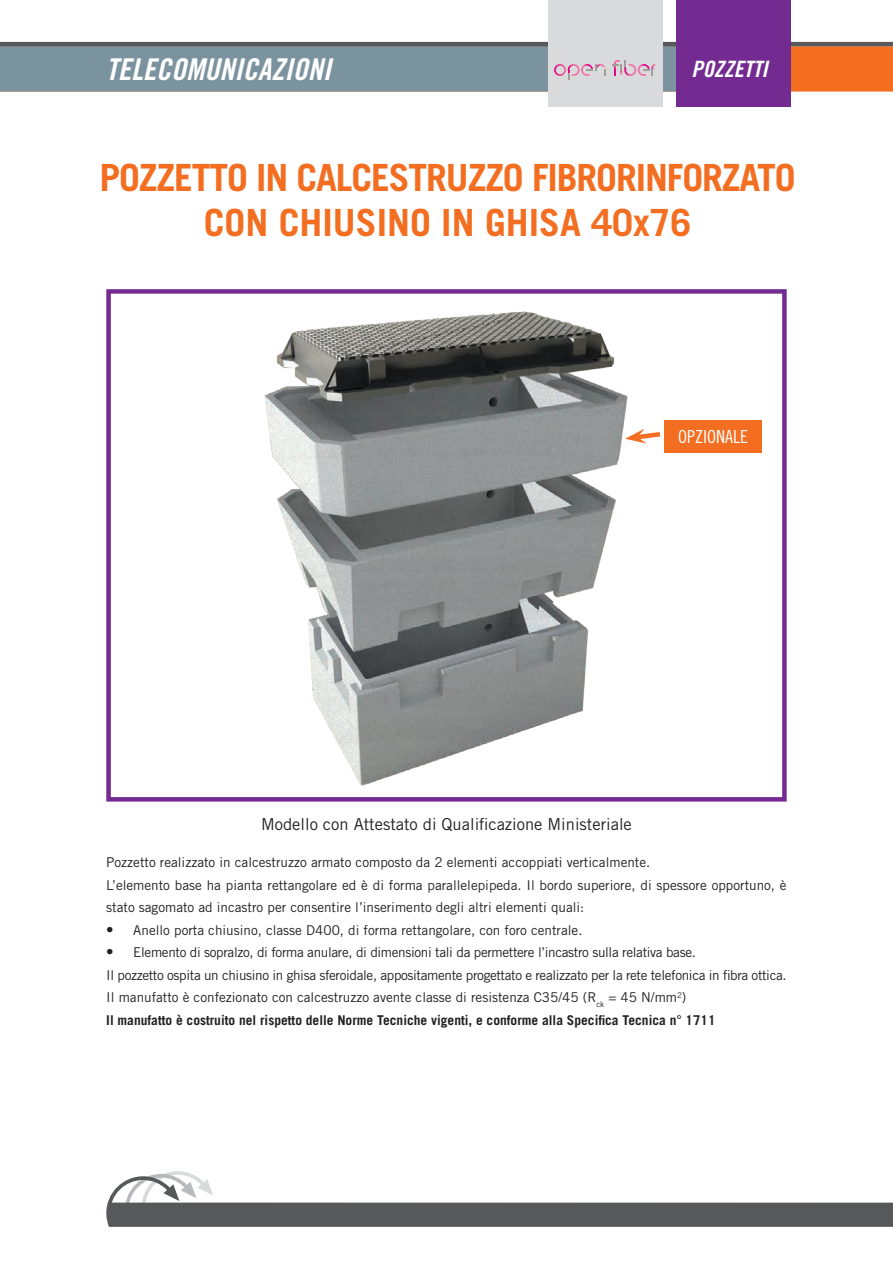
<style>
.page{position:relative;width:893px;height:1263px;background:#fff}
.page>*{position:absolute;margin:0;border:0;box-sizing:border-box;transform-origin:0 0}
.t1{font:700 37.5px/45px "Trade Gothic";letter-spacing:-.03em;color:#f36e21;text-align:center}
.t2{font:30px "Trade Gothic Bold Cond Twenty Obl";color:#fff}
.t3{font:22.5px "Trade Gothic Bold Cond Twenty Obl";color:#fff}
.t4{font:18px "Trade Gothic Cond Eighteen";color:#fff}
.t5{font:16.5px "Trade Gothic";color:#231f20}
.t6{font:13.5px/22.5px "Trade Gothic";letter-spacing:-.025em;color:#231f20}
.t7{font:13.5px/22.5px "Trade Gothic";color:#231f20}
.s1{font-size:15px}
.s2{font-weight:700}
</style>
<div class="page">
<hr style="left:0;top:42px;width:893px;height:4px;background:#57585a">
<svg style="left:106px;top:1171px;width:787px;height:56px"></svg>
<div style="left:676px;top:0;width:115px;height:107px;background:#742b91"></div>
<div style="left:549px;top:0;width:114px;height:107px;background:#d9dadc"></div>
<svg style="left:0;top:46px;width:893px;height:46px"></svg>
<img style="left:264px;top:311px;width:498px;height:475px">
<div style="left:106px;top:289px;width:681px;height:512px;border:4px solid #742b91"></div>
<div style="left:664px;top:420px;width:98px;height:32px;background:#f36e21"></div>
<svg style="left:625px;top:428px;width:39px;height:16px"></svg>
<h2 class="t2" style="left:106px;top:51px;width:226px">TELECOMUNICAZIONI</h2>
<h3 class="t3" style="left:691px;top:56px;width:78px">POZZETTI</h3>
<h1 class="t1" style="left:100px;top:154px;width:697px">POZZETTO IN CALCESTRUZZO FIBRORINFORZATO<br>CON CHIUSINO IN GHISA 40x76</h1>
<h3 class="t4" style="left:678px;top:426px;width:71px">OPZIONALE</h3>
<p class="t5" style="left:261px;top:814px;width:372px">Modello con Attestato di Qualificazione Ministeriale</p>
<p class="t7" style="left:106px;top:851px;width:682px">Pozzetto realizzato in calcestruzzo armato composto da 2 elementi accoppiati verticalmente.<br>L’elemento base ha pianta rettangolare ed è di forma parallelepipeda. Il bordo superiore, di spessore opportuno, è stato sagomato ad incastro per consentire l’inserimento degli altri elementi quali:</p>
<p class="t7" style="left:106px;top:919px;width:478px"><span class="s1">•</span> Anello porta chiusino, classe D400, di forma rettangolare, con foro centrale.</p>
<p class="t6" style="left:106px;top:941px;width:682px"><span class="s1">•</span> Elemento di sopralzo, di forma anulare, di dimensioni tali da permettere l’incastro sulla relativa base.<br>Il pozzetto ospita un chiusino in ghisa sferoidale, appositamente progettato e realizzato per la rete telefonica in fibra ottica.<br>Il manufatto è confezionato con calcestruzzo avente classe di resistenza C35/45 (R<sub>ck</sub> = 45 N/mm<sup>2</sup>)<br><span class="s2">Il manufatto è costruito nel rispetto delle Norme Tecniche vigenti, e conforme alla Specifica Tecnica n° 1711</span></p>
</div>
